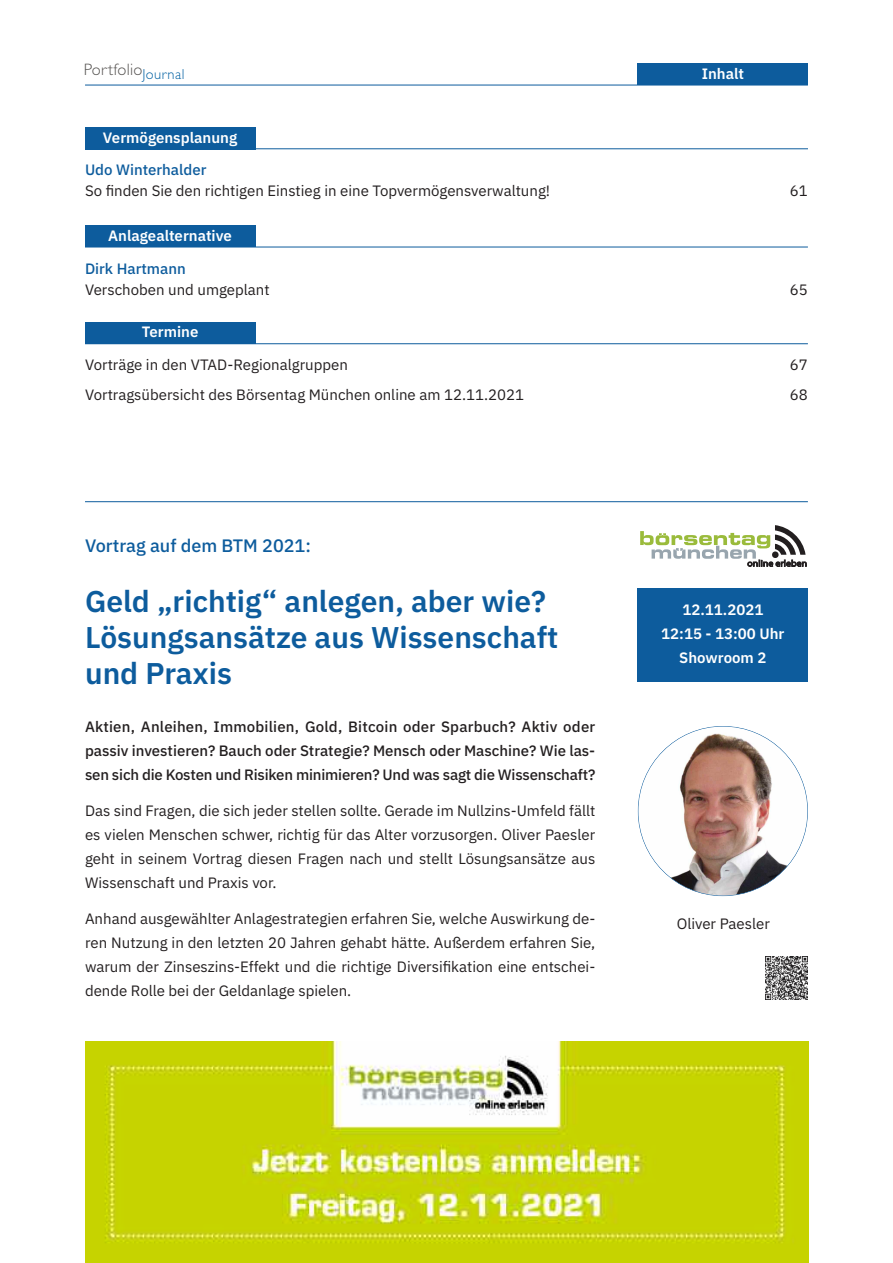
<style>
.page{position:relative;width:893px;height:1263px;background:#fff}
.page>*{position:absolute;margin:0;border:0;box-sizing:border-box;transform-origin:0 0}
.t1{font:600 30px/36px "IBM Plex Sans";color:#0d5c9d}
.t2{font:500 18px "IBM Plex Sans";color:#0d5c9d}
.t3{font:300 16.5px "Gill Sans";letter-spacing:.015em;color:#555351}
.t4{font:15px/24px "IBM Plex Sans";color:#231f20}
.t5{font:500 15px/24px "IBM Plex Sans";letter-spacing:-.01em;color:#231f20;text-align:justify}
.t6{font:600 15px/24px "IBM Plex Sans";color:#fff;text-align:center}
.t7{font:500 15px "IBM Plex Sans";color:#0d5c9d}
</style>
<div class="page">
<div style="left:638px;top:64px;width:170px;height:21px;background:#0d5c9d"></div>
<hr style="left:85px;top:85px;width:723px;height:1px;background:#0d5c9d">
<hr style="left:85px;top:247px;width:723px;height:1px;background:#0d5c9d">
<div style="left:85px;top:226px;width:170px;height:21px;background:#0d5c9d"></div>
<hr style="left:85px;top:343px;width:723px;height:1px;background:#0d5c9d">
<div style="left:85px;top:322px;width:170px;height:22px;background:#0d5c9d"></div>
<hr style="left:85px;top:149px;width:723px;height:1px;background:#0d5c9d">
<div style="left:85px;top:128px;width:170px;height:22px;background:#0d5c9d"></div>
<svg style="left:640px;top:525px;width:167px;height:42px"></svg>
<div style="left:638px;top:589px;width:170px;height:93px;background:#0d5c9d"></div>
<img style="left:765px;top:957px;width:43px;height:42px">
<img style="left:638px;top:726px;width:169px;height:170px;border-radius:50%">
<hr style="left:85px;top:501px;width:723px;height:1px;background:#0d5c9d">
<img style="left:85px;top:1041px;width:723px;height:222px">
<p class="t3" style="left:84px;top:60px;width:102px">Portfolio<sub>Journal</sub></p>
<p class="t6" style="left:702px;top:60px;width:44px">Inhalt</p>
<p class="t6" style="left:103px;top:125px;width:136px">Vermögensplanung</p>
<p class="t7" style="left:85px;top:158px;width:123px">Udo Winterhalder</p>
<p class="t4" style="left:85px;top:178px;width:467px">So finden Sie den richtigen Einstieg in eine Topvermögensverwaltung!</p>
<p class="t4" style="left:790px;top:178px;width:19px">61</p>
<p class="t6" style="left:108px;top:222px;width:125px">Anlagealternative</p>
<p class="t7" style="left:85px;top:257px;width:102px">Dirk Hartmann</p>
<p class="t4" style="left:85px;top:276px;width:186px">Verschoben und umgeplant</p>
<p class="t4" style="left:790px;top:276px;width:19px">65</p>
<p class="t6" style="left:142px;top:319px;width:58px">Termine</p>
<p class="t4" style="left:85px;top:349px;width:441px;line-height:30px">Vorträge in den VTAD-Regionalgruppen<br>Vortragsübersicht des Börsentag München online am 12.11.2021</p>
<p class="t2" style="left:85px;top:531px;width:227px">Vortrag auf dem BTM 2021:</p>
<h1 class="t1" style="left:85px;top:581px;width:475px">Geld „richtig“ anlegen, aber wie?<br>Lösungsansätze aus Wissenschaft und Praxis</h1>
<p class="t5" style="left:85px;top:713px;width:512px">Aktien, Anleihen, Immobilien, Gold, Bitcoin oder Sparbuch? Aktiv oder passiv investieren? Bauch oder Strategie? Mensch oder Maschine? Wie las&shy;sen sich die Kosten und Risiken minimieren? Und was sagt die Wissenschaft?</p>
<p class="t4" style="left:85px;top:797px;width:512px;text-align:justify">Das sind Fragen, die sich jeder stellen sollte. Gerade im Nullzins-Umfeld fällt es vielen Menschen schwer, richtig für das Alter vorzusorgen. Oliver Paesler geht in seinem Vortrag diesen Fragen nach und stellt Lösungsansätze aus Wissenschaft und Praxis vor.</p>
<p class="t4" style="left:85px;top:905px;width:512px;text-align:justify">Anhand ausgewählter Anlagestrategien erfahren Sie, welche Auswirkung de&shy;ren Nutzung in den letzten 20 Jahren gehabt hätte. Außerdem erfahren Sie, warum der Zinseszins-Effekt und die richtige Diversifikation eine entschei&shy;dende Rolle bei der Geldanlage spielen.</p>
<p class="t4" style="left:790px;top:349px;width:19px;line-height:30px">67<br>68</p>
<p class="t6" style="left:661px;top:597px;width:125px">12.11.2021<br>12:15 - 13:00 Uhr<br>Showroom 2</p>
<p class="t4" style="left:677px;top:910px;width:95px">Oliver Paesler</p>
</div>
